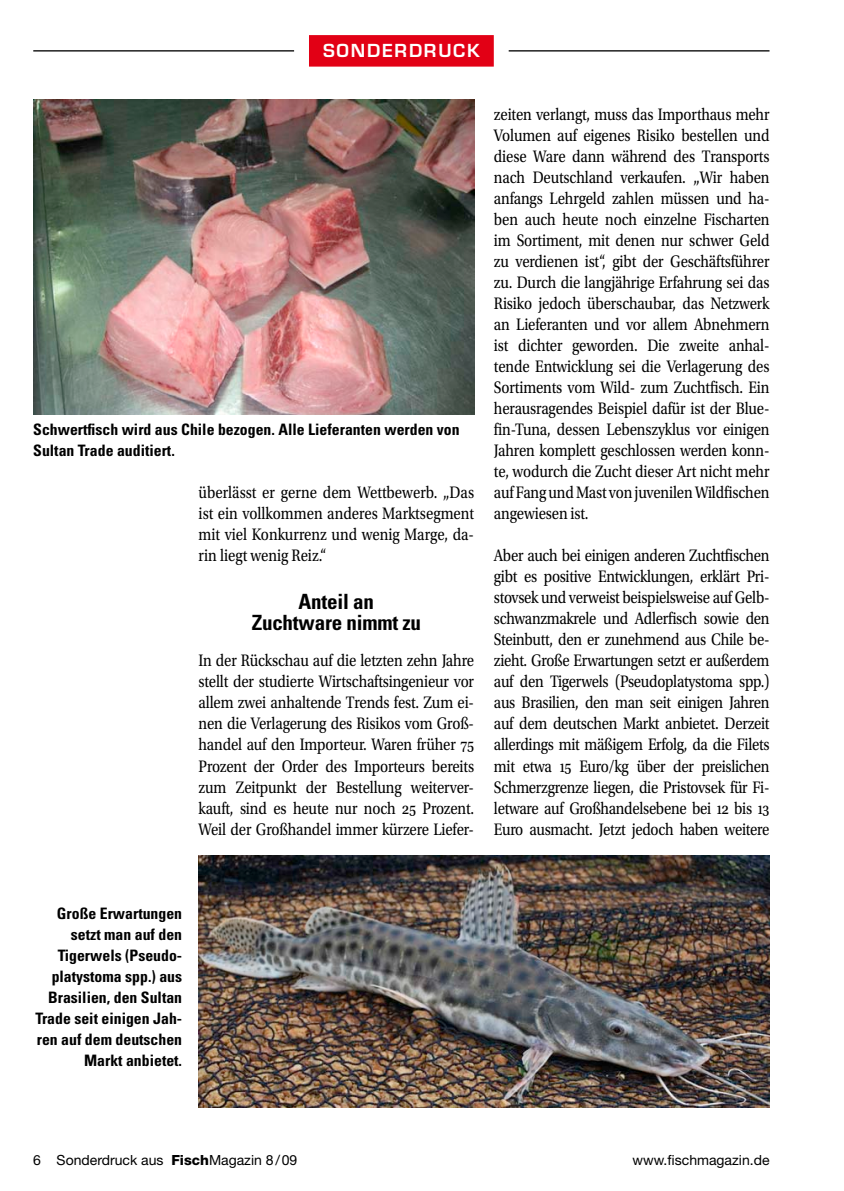
<style>
.page{position:relative;width:844px;height:1191px;background:#fff}
.page>*{position:absolute;margin:0;border:0;box-sizing:border-box;transform-origin:0 0}
.t1{font:700 condensed 21px/21px "Univers LT Std";letter-spacing:-.01em;color:#000;text-align:center}
.t2{font:17.5px/21px "Utopia Std";letter-spacing:-.01em;color:#000;text-align:justify;scale:.85 1}
.t3{font:600 17.5px "Eurostile LT Std";letter-spacing:.1em;color:#fff}
.t4{font:700 condensed 15.75px/21px "Univers LT Std";color:#000}
.t5{font:14px "Helvetica Neue LT Std";color:#000}
.s1{font-weight:800}
</style>
<div class="page">
<hr style="left:33px;top:50px;width:736px;height:2px;background:#000">
<div style="left:294px;top:28px;width:214px;height:42px;background:#fff"></div>
<div style="left:309px;top:35px;width:184px;height:32px;background:#e20015"></div>
<img style="left:33px;top:99px;width:441px;height:315px">
<img style="left:198px;top:855px;width:571px;height:252px">
<p class="t3" style="left:323px;top:40px;width:158px">SONDERDRUCK</p>
<p class="t4" style="left:33px;top:419px;width:428px">Schwertfisch wird aus Chile bezogen. Alle Lieferanten werden von<br>Sultan Trade auditiert.</p>
<p class="t2" style="left:198px;top:482px;width:325px">überlässt er gerne dem Wettbewerb. „Das ist ein vollkommen anderes Marktsegment mit viel Konkurrenz und wenig Marge, da&shy;rin liegt wenig Reiz.“</p>
<p class="t1" style="left:252px;top:590px;width:171px">Anteil an<br>Zuchtware nimmt zu</p>
<p class="t2" style="left:198px;top:650px;width:325px">In der Rückschau auf die letzten zehn Jahre stellt der studierte Wirtschaftsingenieur vor allem zwei anhaltende Trends fest. Zum ei&shy;nen die Verlagerung des Risikos vom Groß&shy;handel auf den Importeur. Waren früher 75<br>Prozent der Order des Importeurs bereits zum Zeitpunkt der Bestellung weiterver&shy;kauft, sind es heute nur noch 25 Prozent.<br>Weil der Großhandel immer kürzere Liefer-</p>
<p class="t2" style="left:494px;top:104px;width:325px">zeiten verlangt, muss das Importhaus mehr Volumen auf eigenes Risiko bestellen und diese Ware dann während des Transports nach Deutschland verkaufen. „Wir haben anfangs Lehrgeld zahlen müssen und ha&shy;ben auch heute noch einzelne Fischarten im Sortiment, mit denen nur schwer Geld zu verdienen ist“, gibt der Geschäftsführer zu. Durch die langjährige Erfahrung sei das Risiko jedoch überschaubar, das Netzwerk an Lieferanten und vor allem Abnehmern ist dichter geworden. Die zweite anhal&shy;tende Entwicklung sei die Verlagerung des Sortiments vom Wild- zum Zuchtfisch. Ein herausragendes Beispiel dafür ist der Blue&shy;fin-Tuna, dessen Lebenszyklus vor einigen Jahren komplett geschlossen werden konn&shy;te, wodurch die Zucht dieser Art nicht mehr auf Fang und Mast von juvenilen Wildfischen angewiesen ist.</p>
<p class="t2" style="left:494px;top:545px;width:325px">Aber auch bei einigen anderen Zuchtfischen gibt es positive Entwicklungen, erklärt Pri&shy;stovsek und verweist beispielsweise auf Gelb&shy;schwanzmakrele und Adlerfisch sowie den Steinbutt, den er zunehmend aus Chile be&shy;zieht. Große Erwartungen setzt er außerdem auf den Tigerwels (Pseudoplatystoma spp.) aus Brasilien, den man seit einigen Jahren auf dem deutschen Markt anbietet. Derzeit allerdings mit mäßigem Erfolg, da die Filets mit etwa 15 Euro/kg über der preislichen Schmerzgrenze liegen, die Pristovsek für Fi&shy;letware auf Großhandelsebene bei 12 bis 13<br>Euro ausmacht. Jetzt jedoch haben weitere</p>
<p class="t4" style="left:35px;top:902px;width:148px;text-align:right">Große Erwartungen setzt man auf den<br>Tigerwels (Pseudo&shy;platystoma spp.) aus<br>Brasilien, den Sultan<br>Trade seit einigen Jah&shy;ren auf dem deutschen<br>Markt anbietet.</p>
<p class="t5" style="left:33px;top:1151px;width:265px">6 Sonderdruck aus <span class="s1">Fisch</span>Magazin 8/09</p>
<p class="t5" style="left:632px;top:1151px;width:138px">www.fischmagazin.de</p>
</div>
